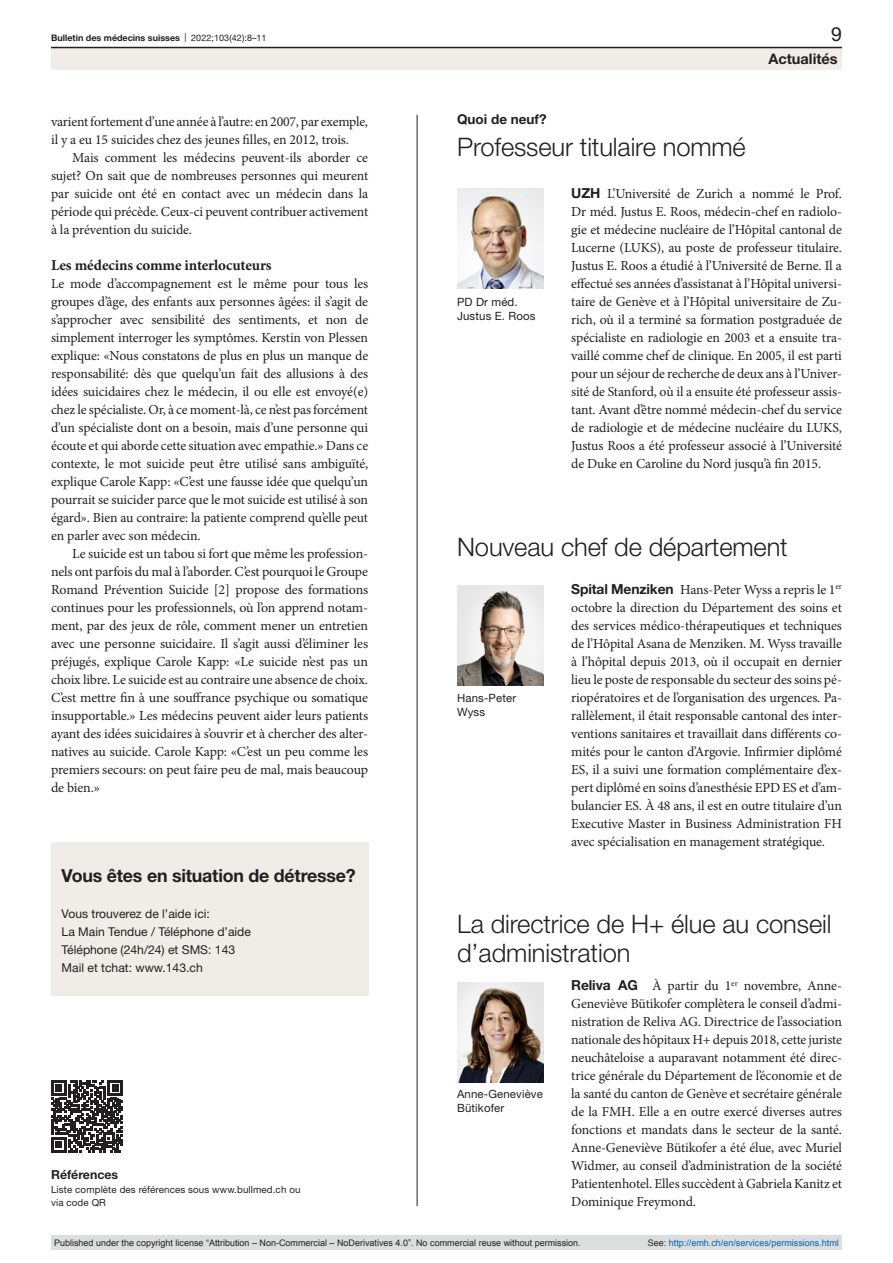
<style>
.page{position:relative;width:893px;height:1263px;background:#fff}
.page>*{position:absolute;margin:0;border:0;box-sizing:border-box;transform-origin:0 0}
.article-title-L17{font:300 25.5px/28.5px "Helvetica Neue LT Pro";letter-spacing:-.005em;color:#231f20}
.t1{font:19.5px "Helvetica Neue LT Pro";color:#231f20}
.box-head1{font:700 18px "Helvetica Neue LT Pro";letter-spacing:-.01em;color:#231f20}
.head2{font:700 15px "Minion Pro";letter-spacing:-.01em;color:#231f20}
.t2{font:700 14.55px "Helvetica Neue LT Pro";color:#231f20}
.paragraph{font:13.8px/18px "Minion Pro";letter-spacing:-.01em;color:#231f20;text-align:justify}
.paragraph-indent{font:13.8px/18px "Minion Pro";letter-spacing:-.015em;color:#231f20;text-align:justify}
.pre-heading{font:700 13.5px "Helvetica Neue LT Pro";color:#231f20}
.online-ref-head{font:700 12.3px "Helvetica Neue LT Pro";color:#231f20}
.box-paragraph{font:12.15px "Helvetica Neue LT Pro";color:#231f20}
.figure-caption{font:11.4px/14.2px "Helvetica Neue LT Pro";letter-spacing:.01em;color:#231f20}
.online-ref{font:9.75px/13.5px "Helvetica Neue LT Pro";letter-spacing:.01em;color:#231f20}
.t3{font:9px "Arial";color:#231f20}
.t4{font:9px "Arial";color:#0066b3}
.t5{font:700 9px "Helvetica Neue LT Pro";color:#231f20}
.s1{font-weight:400}
.s2{font-family:"Helvetica Neue LT Pro";font-weight:700}
.s3{color:#231f20}
</style>
<div class="page">
<hr style="left:417px;top:115px;width:1px;height:1091px;background:#231f20">
<div style="left:51px;top:842px;width:317px;height:153px;background:#f0ece7"></div>
<svg style="left:51px;top:1080px;width:72px;height:72px"></svg>
<img style="left:457px;top:189px;width:87px;height:99px">
<img style="left:457px;top:982px;width:87px;height:100px">
<img style="left:457px;top:585px;width:87px;height:100px">
<div style="left:51px;top:48px;width:791px;height:22px;background:#f0ece7"></div>
<hr style="left:51px;top:47px;width:791px;height:1px;background:#231f20">
<div style="left:51px;top:1235px;width:791px;height:15px;background:#dcdddf"></div>
<p class="t5" style="left:51px;top:32px;width:217px">Bulletin des médecins suisses <span class="s1">| 2022;103(42):8–11</span></p>
<h2 class="t1" style="left:831px;top:22px;width:12px">9</h2>
<p class="paragraph-indent" style="left:51px;top:113px;width:319px">varient fortement d’une année à l’autre: en 2007, par exemple, il y a eu 15 suicides chez des jeunes filles, en 2012, trois.</p>
<p class="paragraph-indent" style="left:51px;top:149px;width:319px;text-indent:21px">Mais comment les médecins peuvent-ils aborder ce sujet? On sait que de nombreuses personnes qui meurent par suicide ont été en contact avec un médecin dans la période qui précède. Ceux-ci peuvent contribuer activement à la prévention du suicide.</p>
<p class="head2" style="left:51px;top:255px;width:222px">Les médecins comme interlocuteurs</p>
<p class="paragraph" style="left:51px;top:275px;width:319px">Le mode d’accompagnement est le même pour tous les groupes d’âge, des enfants aux personnes âgées: il s’agit de s’approcher avec sensibilité des sentiments, et non de simplement interroger les symptômes. Kerstin von Plessen explique: «Nous constatons de plus en plus un manque de responsabilité: dès que quelqu’un fait des allusions à des idées suicidaires chez le médecin, il ou elle est envoyé(e) chez le spécialiste. Or, à ce moment-là, ce n’est pas forcément d’un spécialiste dont on a besoin, mais d’une personne qui écoute et qui aborde cette situation avec empathie.» Dans ce contexte, le mot suicide peut être utilisé sans ambiguïté, explique Carole Kapp: «C’est une fausse idée que quelqu’un pourrait se suicider parce que le mot suicide est utilisé à son égard». Bien au contraire: la patiente comprend qu’elle peut en parler avec son médecin.</p>
<p class="paragraph-indent" style="left:51px;top:545px;width:319px;text-indent:21px">Le suicide est un tabou si fort que même les profession&shy;nels ont parfois du mal à l’aborder. C’est pourquoi le Groupe Romand Prévention Suicide [2] propose des formations continues pour les professionnels, où l’on apprend notam&shy;ment, par des jeux de rôle, comment mener un entretien avec une personne suicidaire. Il s’agit aussi d’éliminer les préjugés, explique Carole Kapp: «Le suicide n’est pas un choix libre. Le suicide est au contraire une absence de choix.<br>C’est mettre fin à une souffrance psychique ou somatique insupportable.» Les médecins peuvent aider leurs patients ayant des idées suicidaires à s’ouvrir et à chercher des alter&shy;natives au suicide. Carole Kapp: «C’est un peu comme les premiers secours: on peut faire peu de mal, mais beaucoup de bien.»</p>
<p class="box-head1" style="left:62px;top:864px;width:296px">Vous êtes en situation de détresse?</p>
<p class="box-paragraph" style="left:62px;top:906px;width:150px">Vous trouverez de l’aide ici:</p>
<p class="box-paragraph" style="left:62px;top:924px;width:191px">La Main Tendue / Téléphone d’aide</p>
<p class="box-paragraph" style="left:62px;top:942px;width:175px">Téléphone (24h/24) et SMS: 143</p>
<p class="box-paragraph" style="left:62px;top:960px;width:143px">Mail et tchat: www.143.ch</p>
<p class="online-ref-head" style="left:51px;top:1167px;width:69px">Références</p>
<p class="online-ref" style="left:51px;top:1182px;width:251px">Liste complète des références sous www.bullmed.ch ou via code QR</p>
<p class="pre-heading" style="left:457px;top:111px;width:91px">Quoi de neuf?</p>
<p class="article-title-L17" style="left:457px;top:132px;width:290px">Professeur titulaire nommé</p>
<p class="t2" style="left:768px;top:49px;width:71px">Actualités</p>
<p class="figure-caption" style="left:457px;top:295px;width:80px">PD Dr méd.<br>Justus E. Roos</p>
<p class="paragraph" style="left:571px;top:185px;width:272px"><span class="s2">UZH</span> L’Université de Zurich a nommé le Prof.<br>Dr méd. Justus E. Roos, médecin-chef en radiolo&shy;gie et médecine nucléaire de l’Hôpital cantonal de Lucerne (LUKS), au poste de professeur titulaire.<br>Justus E. Roos a étudié à l’Université de Berne. Il a effectué ses années d’assistanat à l’Hôpital universi&shy;taire de Genève et à l’Hôpital universitaire de Zu&shy;rich, où il a terminé sa formation postgraduée de spécialiste en radiologie en 2003 et a ensuite tra&shy;vaillé comme chef de clinique. En 2005, il est parti pour un séjour de recherche de deux ans à l’Univer&shy;sité de Stanford, où il a ensuite été professeur assis&shy;tant. Avant d’être nommé médecin-chef du service de radiologie et de médecine nucléaire du LUKS, Justus Roos a été professeur associé à l’Université de Duke en Caroline du Nord jusqu’à fin 2015.</p>
<p class="article-title-L17" style="left:457px;top:532px;width:332px">Nouveau chef de département</p>
<p class="figure-caption" style="left:457px;top:691px;width:61px">Hans-Peter<br>Wyss</p>
<p class="paragraph" style="left:571px;top:581px;width:272px"><span class="s2">Spital Menziken</span> Hans-Peter Wyss a repris le 1<sup>er </sup>octobre la direction du Département des soins et des services médico-thérapeutiques et techniques de l’Hôpital Asana de Menziken. M. Wyss travaille à l’hôpital depuis 2013, où il occupait en dernier lieu le poste de responsable du secteur des soins pé&shy;riopératoires et de l’organisation des urgences. Pa&shy;rallèlement, il était responsable cantonal des inter&shy;ventions sanitaires et travaillait dans différents co&shy;mités pour le canton d’Argovie. Infirmier diplômé ES, il a suivi une formation complémentaire d’ex&shy;pert diplômé en soins d’anesthésie EPD ES et d’am&shy;bulancier ES. À 48 ans, il est en outre titulaire d’un Executive Master in Business Administration FH avec spécialisation en management stratégique.</p>
<p class="article-title-L17" style="left:457px;top:909px;width:376px">La directrice de H+ élue au conseil d’administration</p>
<p class="figure-caption" style="left:457px;top:1087px;width:87px">Anne-Geneviève<br>Bütikofer</p>
<p class="paragraph" style="left:571px;top:977px;width:272px"><span class="s2">Reliva AG</span> À partir du 1<sup>er</sup> novembre, Anne-Geneviève Bütikofer complètera le conseil d’admi&shy;nistration de Reliva AG. Directrice de l’association nationale des hôpitaux H+ depuis 2018, cette juriste neuchâteloise a auparavant notamment été direc&shy;trice générale du Département de l’économie et de la santé du canton de Genève et secrétaire générale de la FMH. Elle a en outre exercé diverses autres fonctions et mandats dans le secteur de la santé.<br>Anne-Geneviève Bütikofer a été élue, avec Muriel Widmer, au conseil d’administration de la société Patientenhotel. Elles succèdent à Gabriela Kanitz et Dominique Freymond.</p>
<p class="t3" style="left:54px;top:1237px;width:528px">Published under the copyright license “Attribution – Non-Commercial – NoDerivatives 4.0”. No commercial reuse without permission.</p>
<p class="t4" style="left:648px;top:1237px;width:193px"><span class="s3">See:</span> http://emh.ch/en/services/permissions.html</p>
</div>
